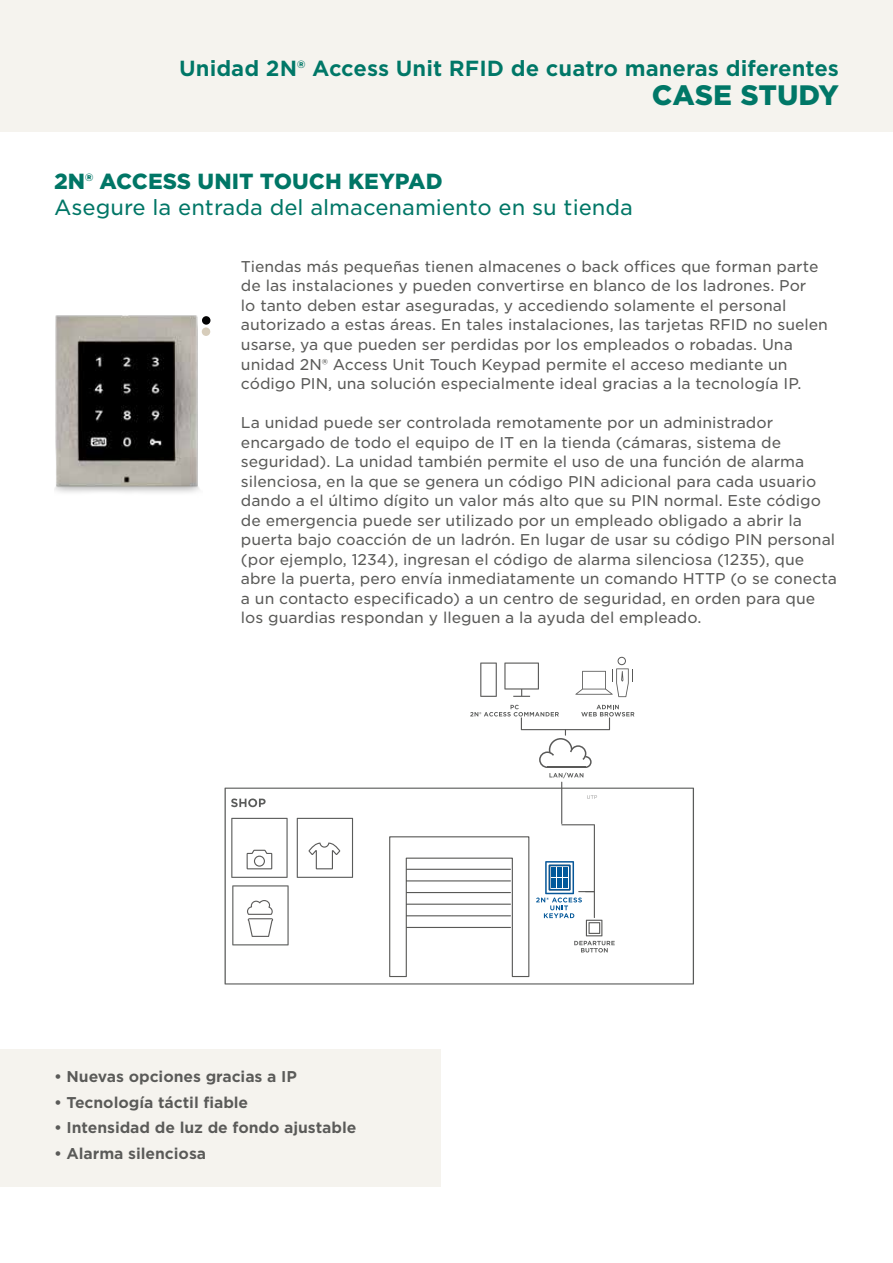
<style>
.page{position:relative;width:893px;height:1263px;background:#fff}
.page>*{position:absolute;margin:0;border:0;box-sizing:border-box;transform-origin:0 0}
.t1{font:900 27px "Gotham S Sm";letter-spacing:-.005em;color:#007767}
.t2{font:700 21px "Gotham S Sm";color:#007767}
.t3{font:21px "Gotham S Sm";color:#007666}
.t4{font:900 21px "Gotham S Sm";color:#007666}
.t5{font:15px/19.5px "Gotham S Sm";color:#5a5a58}
.t6{font:700 15px "Gotham S Sm";letter-spacing:-.005em;color:#5a5a58}
</style>
<div class="page">
<div style="left:0;top:1049px;width:441px;height:138px;background:#f5f3ee"></div>
<div style="left:0;top:0;width:893px;height:132px;background:#f5f3ee"></div>
<img style="left:54px;top:315px;width:148px;height:178px">
<svg style="left:225px;top:788px;width:469px;height:196px"></svg>
<svg style="left:231px;top:818px;width:57px;height:60px"></svg>
<svg style="left:297px;top:818px;width:56px;height:60px"></svg>
<svg style="left:232px;top:885px;width:57px;height:60px"></svg>
<svg style="left:231px;top:798px;width:35px;height:9px"></svg>
<svg style="left:536px;top:824px;width:79px;height:128px"></svg>
<svg style="left:587px;top:795px;width:10px;height:4px"></svg>
<hr style="left:561px;top:782px;width:1px;height:42px;background:#595958">
<svg style="left:480px;top:662px;width:59px;height:35px"></svg>
<div style="left:618px;top:657px;width:8px;height:8px;border:1px solid #595958;border-radius:50%"></div>
<svg style="left:575px;top:668px;width:58px;height:29px"></svg>
<svg style="left:470px;top:705px;width:164px;height:73px"></svg>
<svg style="left:389px;top:836px;width:141px;height:142px"></svg>
<div style="left:202px;top:316px;width:8px;height:9px;background:#020203;border-radius:50%"></div>
<div style="left:202px;top:327px;width:8px;height:9px;background:#d7cdbb;border-radius:50%"></div>
<h2 class="t2" style="left:179px;top:53px;width:661px">Unidad 2N® Access Unit RFID de cuatro maneras diferentes</h2>
<h1 class="t1" style="left:652px;top:76px;width:189px">CASE STUDY</h1>
<h2 class="t4" style="left:54px;top:166px;width:390px">2N® ACCESS UNIT TOUCH KEYPAD</h2>
<h2 class="t3" style="left:54px;top:193px;width:581px">Asegure la entrada del almacenamiento en su tienda</h2>
<p class="t5" style="left:241px;top:256px;width:589px">Tiendas más pequeñas tienen almacenes o back offices que forman parte de las instalaciones y pueden convertirse en blanco de los ladrones. Por<br>lo tanto deben estar aseguradas, y accediendo solamente el personal autorizado a estas áreas. En tales instalaciones, las tarjetas RFID no suelen usarse, ya que pueden ser perdidas por los empleados o robadas. Una unidad 2N® Access Unit Touch Keypad permite el acceso mediante un código PIN, una solución especialmente ideal gracias a la tecnología IP.</p>
<p class="t5" style="left:241px;top:412px;width:597px">La unidad puede ser controlada remotamente por un administrador encargado de todo el equipo de IT en la tienda (cámaras, sistema de seguridad). La unidad también permite el uso de una función de alarma silenciosa, en la que se genera un código PIN adicional para cada usuario dando a el último dígito un valor más alto que su PIN normal. Este código de emergencia puede ser utilizado por un empleado obligado a abrir la puerta bajo coacción de un ladrón. En lugar de usar su código PIN personal (por ejemplo, 1234), ingresan el código de alarma silenciosa (1235), que abre la puerta, pero envía inmediatamente un comando HTTP (o se conecta a un contacto especificado) a un centro de seguridad, en orden para que los guardias respondan y lleguen a la ayuda del empleado.</p>
<p class="t6" style="left:54px;top:1066px;width:244px">• Nuevas opciones gracias a IP</p>
<p class="t6" style="left:54px;top:1092px;width:196px">• Tecnología táctil fiable</p>
<p class="t6" style="left:54px;top:1117px;width:304px">• Intensidad de luz de fondo ajustable</p>
<p class="t6" style="left:54px;top:1143px;width:154px">• Alarma silenciosa</p>
</div>
